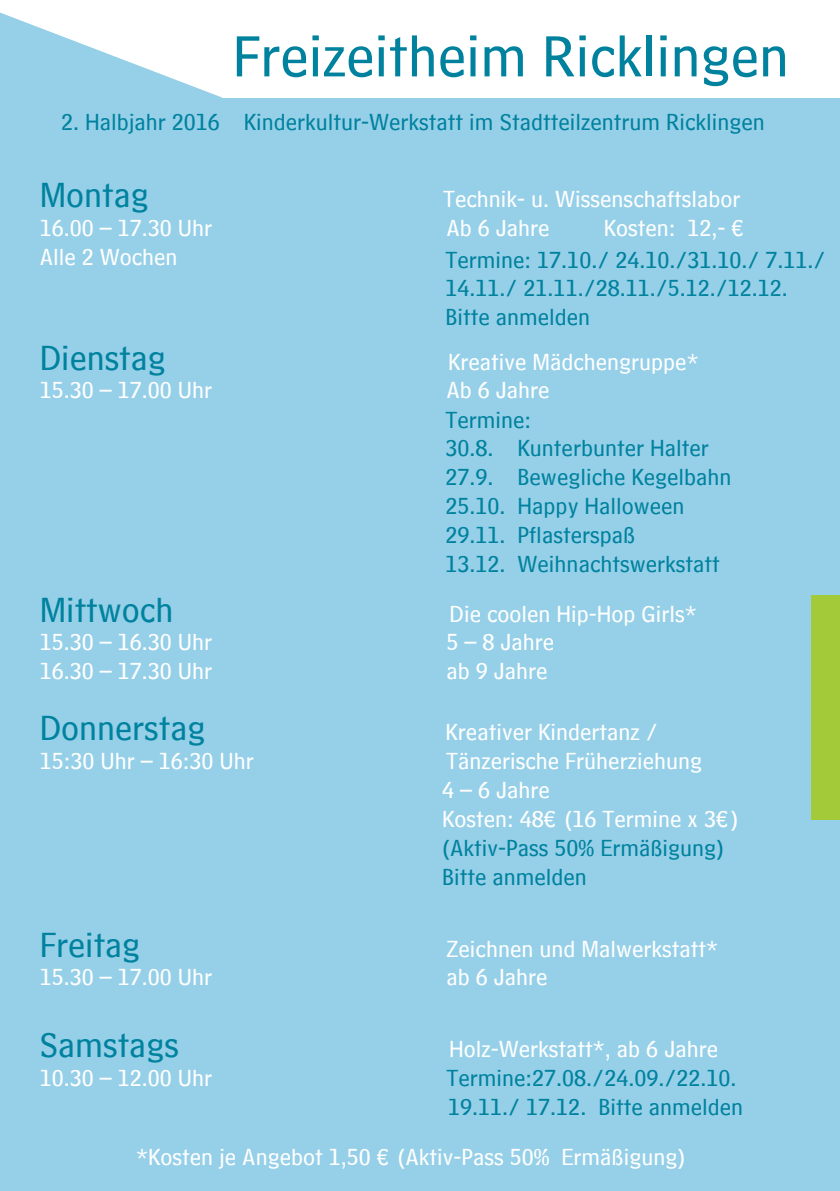
<style>
.page{position:relative;width:840px;height:1191px;background:#fff}
.page>*{position:absolute;margin:0;border:0;box-sizing:border-box;transform-origin:0 0}
.t1{font:60px "HM Text";color:#00829f}
.t2{font:36px "HM Text";color:#00829f}
.t3{font:24px "HM Text";color:#fff}
.t4{font:24px/28.8px "HM Text";color:#00829f}
</style>
<div class="page">
<div style="left:0;top:0;width:839px;height:1191px;background:#96d0e8"></div>
<div style="left:811px;top:595px;width:28px;height:224px;background:#a3cb39"></div>
<div style="left:223px;top:0;width:616px;height:98px;background:#fff"></div>
<svg style="left:0;top:0;width:223px;height:98px"></svg>
<p class="t1" style="left:232px;top:3px;width:557px">Freizeitheim Ricklingen</p>
<p class="t4" style="left:61px;top:103px;width:705px">2. Halbjahr 2016 Kinderkultur-Werkstatt im Stadtteilzentrum Ricklingen</p>
<p class="t2" style="left:40px;top:163px;width:110px">Montag</p>
<p class="t3" style="left:443px;top:178px;width:298px">Technik- u. Wissenschaftslabor</p>
<p class="t3" style="left:40px;top:207px;width:174px">16.00 – 17.30 Uhr</p>
<p class="t3" style="left:446px;top:207px;width:104px">Ab 6 Jahre</p>
<p class="t3" style="left:603px;top:207px;width:144px">Kosten: 12,- €</p>
<p class="t3" style="left:40px;top:236px;width:139px">Alle 2 Wochen</p>
<p class="t4" style="left:445px;top:241px;width:381px">Termine: 17.10./ 24.10./31.10./ 7.11./<br>14.11./ 21.11./28.11./5.12./12.12.<br>Bitte anmelden</p>
<p class="t2" style="left:40px;top:325px;width:127px">Dienstag</p>
<p class="t3" style="left:448px;top:340px;width:252px">Kreative Mädchengruppe*</p>
<p class="t3" style="left:40px;top:369px;width:174px">15.30 – 17.00 Uhr</p>
<p class="t3" style="left:446px;top:369px;width:104px">Ab 6 Jahre</p>
<p class="t4" style="left:445px;top:401px;width:87px">Termine:</p>
<p class="t4" style="left:445px;top:430px;width:264px">30.8. Kunterbunter Halter</p>
<p class="t4" style="left:445px;top:459px;width:287px">27.9. Bewegliche Kegelbahn</p>
<p class="t4" style="left:445px;top:487px;width:240px">25.10. Happy Halloween</p>
<p class="t4" style="left:445px;top:516px;width:191px">29.11. Pflasterspaß</p>
<p class="t4" style="left:445px;top:545px;width:275px">13.12. Weihnachtswerkstatt</p>
<p class="t2" style="left:40px;top:577px;width:135px">Mittwoch</p>
<p class="t3" style="left:449px;top:592px;width:248px">Die coolen Hip-Hop Girls*</p>
<p class="t3" style="left:40px;top:621px;width:174px">15.30 – 16.30 Uhr</p>
<p class="t3" style="left:446px;top:621px;width:109px">5 – 8 Jahre</p>
<p class="t3" style="left:40px;top:650px;width:174px">16.30 – 17.30 Uhr</p>
<p class="t3" style="left:446px;top:650px;width:102px">ab 9 Jahre</p>
<p class="t2" style="left:40px;top:696px;width:167px">Donnerstag</p>
<p class="t3" style="left:445px;top:711px;width:213px">Kreativer Kindertanz /</p>
<p class="t3" style="left:40px;top:740px;width:215px">15:30 Uhr – 16:30 Uhr</p>
<p class="t3" style="left:446px;top:740px;width:257px">Tänzerische Früherziehung</p>
<p class="t3" style="left:442px;top:768px;width:109px">4 – 6 Jahre</p>
<p class="t3" style="left:442px;top:797px;width:298px">Kosten: 48€ (16 Termine x 3€)</p>
<p class="t4" style="left:442px;top:829px;width:283px">(Aktiv-Pass 50% Ermäßigung)</p>
<p class="t4" style="left:442px;top:858px;width:146px">Bitte anmelden</p>
<p class="t2" style="left:40px;top:912px;width:102px">Freitag</p>
<p class="t3" style="left:446px;top:927px;width:273px">Zeichnen und Malwerkstatt*</p>
<p class="t3" style="left:40px;top:956px;width:174px">15.30 – 17.00 Uhr</p>
<p class="t3" style="left:446px;top:956px;width:102px">ab 6 Jahre</p>
<p class="t2" style="left:40px;top:1013px;width:140px">Samstags</p>
<p class="t3" style="left:449px;top:1028px;width:270px">Holz-Werkstatt*, ab 6 Jahre</p>
<p class="t3" style="left:40px;top:1056px;width:174px">10.30 – 12.00 Uhr</p>
<p class="t4" style="left:446px;top:1059px;width:291px">Termine:27.08./24.09./22.10.</p>
<p class="t4" style="left:448px;top:1088px;width:296px">19.11./ 17.12. Bitte anmelden</p>
<p class="t3" style="left:136px;top:1135px;width:550px">*Kosten je Angebot 1,50 € (Aktiv-Pass 50% Ermäßigung)</p>
</div>
